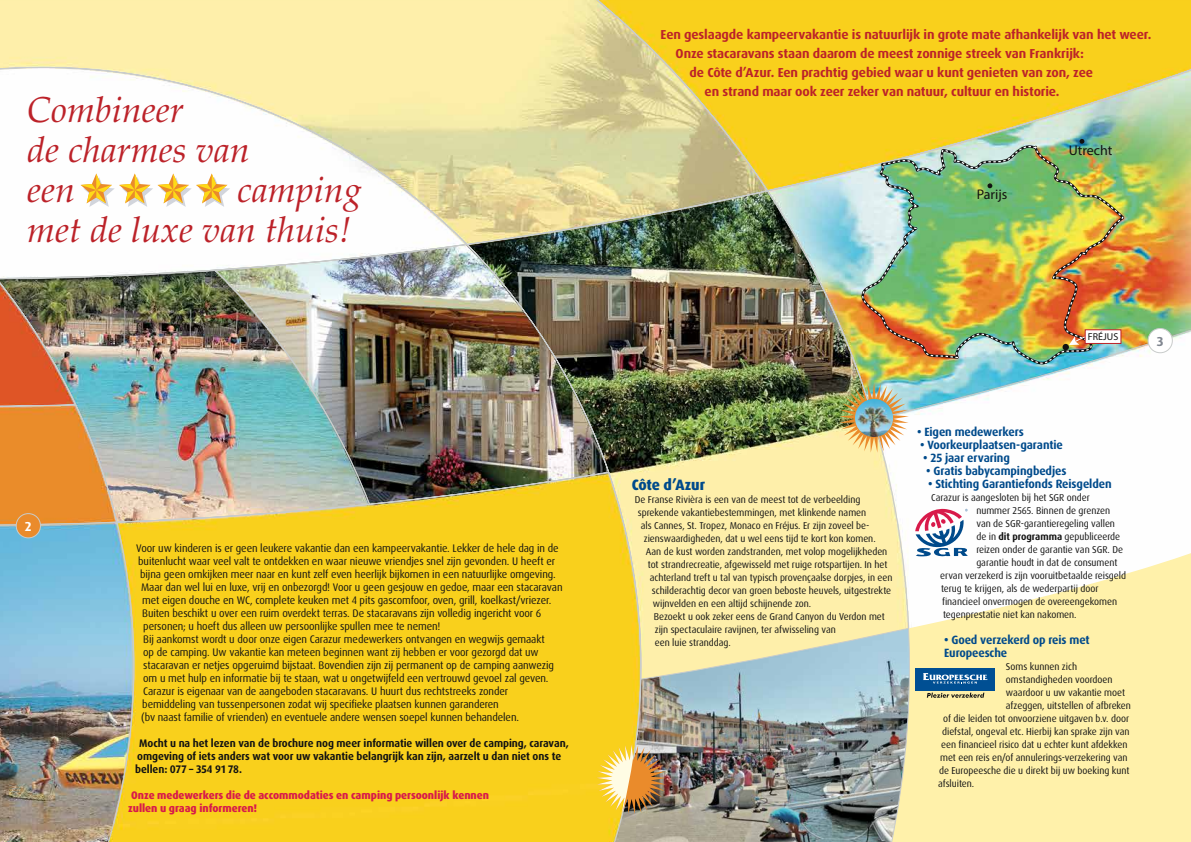
<style>
.page{position:relative;width:1191px;height:842px;background:#fff}
.page>*{position:absolute;margin:0;border:0;box-sizing:border-box;transform-origin:0 0}
.t1{font:italic 36px/40px "Palatino";color:#bc2229}
.t2{font:800 15.1px "Dax Pro";letter-spacing:-.015em;color:#004a8b;scale:.95 1}
.t3{font:14px "Myriad Pro";color:#121212}
.t4{font:700 13px "Dax Pro";letter-spacing:-.01em;color:#bc2229}
.t5{font:700 13px "Dax Pro";color:#fff}
.t6{font:700 13px "Dax Pro";color:#808690}
.t7{font:700 12px/13px "Dax Pro";letter-spacing:-.01em;color:#004a8b;scale:.95 1}
.t8{font:11px "Dax Pro";letter-spacing:-.01em;color:#121212;scale:.95 1}
.t9{font:700 11px/13px "Dax Pro";letter-spacing:-.005em;color:#121212;scale:.95 1}
.t10{font:800 11px/13px "Dax Pro";letter-spacing:-.005em;color:#d81a4a;scale:.95 1}
.t11{font:10px "Dax Pro";letter-spacing:-.005em;color:#121212;scale:.95 1}
.t12{font:10px "Myriad Pro";color:#121212}
.s1{font-weight:700}
</style>
<div class="page">
<svg style="left:115px;top:553px;width:1076px;height:289px;background:#e4d172"></svg>
<svg style="left:135px;top:523px;width:774px;height:157px;background:#f5d850"></svg>
<img style="left:0;top:0;width:1191px;height:523px">
<img style="left:0;top:521px;width:135px;height:304px">
<img style="left:214px;top:269px;width:156px;height:236px">
<svg style="left:0;top:822px;width:115px;height:20px;background:#ad987b"></svg>
<img style="left:855px;top:399px;width:38px;height:38px;border-radius:19px">
<img style="left:597px;top:745px;width:69px;height:69px">
<img style="left:860px;top:93px;width:266px;height:276px">
<img style="left:860px;top:120px;width:264px;height:249px">
<svg style="left:1062px;top:334px;width:33px;height:17px"></svg>
<div style="left:1084px;top:329px;width:37px;height:15px;background:#fff;border:1px solid #bc2229"></div>
<svg style="left:81px;top:174px;width:149px;height:33px"></svg>
<svg style="left:926px;top:693px;width:58px;height:5px"></svg>
<div style="left:915px;top:668px;width:79px;height:22px;background:#004f93"></div>
<svg style="left:923px;top:673px;width:64px;height:11px"></svg>
<svg style="left:915px;top:508px;width:52px;height:48px"></svg>
<div style="left:16px;top:514px;width:24px;height:24px;background:#ea8b2b;border-radius:12px"></div>
<div style="left:16px;top:513px;width:25px;height:25px;border:1px solid #c9cccb;border-radius:12px"></div>
<div style="left:1148px;top:328px;width:24px;height:25px;background:#fff;border-radius:12px"></div>
<div style="left:1147px;top:328px;width:25px;height:25px;border:1px solid #c9cccb;border-radius:12px"></div>
<h1 class="t1" style="left:27px;top:89px;width:224px">Combineer<br>de charmes van een</h1>
<h1 class="t1" style="left:27px;top:169px;width:336px;text-align:right">camping<br>met de luxe van thuis!</h1>
<h3 class="t5" style="left:25px;top:518px;width:8px">2</h3>
<p class="t8" style="left:136px;top:541px;width:446px">Voor uw kinderen is er geen leukere vakantie dan een kampeervakantie. Lekker de hele dag in de</p>
<p class="t8" style="left:138px;top:554px;width:440px">buitenlucht waar veel valt te ontdekken en waar nieuwe vriendjes snel zijn gevonden. U heeft er</p>
<p class="t8" style="left:140px;top:567px;width:439px">bijna geen omkijken meer naar en kunt zelf even heerlijk bijkomen in een natuurlijke omgeving.</p>
<p class="t8" style="left:141px;top:580px;width:445px">Maar dan wel lui en luxe, vrij en onbezorgd! Voor u geen gesjouw en gedoe, maar een stacaravan</p>
<p class="t8" style="left:142px;top:593px;width:432px">met eigen douche en WC, complete keuken met 4 pits gascomfoor, oven, grill, koelkast/vriezer.</p>
<p class="t8" style="left:142px;top:606px;width:422px">Buiten beschikt u over een ruim overdekt terras. De stacaravans zijn volledig ingericht voor 6</p>
<p class="t8" style="left:143px;top:619px;width:314px">personen; u hoeft dus alleen uw persoonlijke spullen mee te nemen!</p>
<p class="t8" style="left:143px;top:632px;width:424px">Bij aankomst wordt u door onze eigen Carazur medewerkers ontvangen en wegwijs gemaakt</p>
<p class="t8" style="left:143px;top:645px;width:418px">op de camping. Uw vakantie kan meteen beginnen want zij hebben er voor gezorgd dat uw</p>
<p class="t8" style="left:143px;top:658px;width:434px">stacaravan er netjes opgeruimd bijstaat. Bovendien zijn zij permanent op de camping aanwezig</p>
<p class="t8" style="left:143px;top:671px;width:428px">om u met hulp en informatie bij te staan, wat u ongetwijfeld een vertrouwd gevoel zal geven.</p>
<p class="t8" style="left:143px;top:684px;width:386px">Carazur is eigenaar van de aangeboden stacaravans. U huurt dus rechtstreeks zonder</p>
<p class="t8" style="left:142px;top:697px;width:377px">bemiddeling van tussenpersonen zodat wij specifieke plaatsen kunnen garanderen</p>
<p class="t8" style="left:141px;top:710px;width:399px">(bv naast familie of vrienden) en eventuele andere wensen soepel kunnen behandelen.</p>
<p class="t9" style="left:135px;top:736px;width:458px;text-indent:4px">Mocht u na het lezen van de brochure nog meer informatie willen over de camping, caravan, omgeving of iets anders wat voor uw vakantie belangrijk kan zijn, aarzelt u dan niet ons te bellen: 077 – 354 91 78.</p>
<p class="t10" style="left:128px;top:789px;width:381px">Onze medewerkers die de accommodaties en camping persoonlijk kennen zullen u graag informeren!</p>
<h3 class="t4" style="left:660px;top:26px;width:492px">Een geslaagde kampeervakantie is natuurlijk in grote mate afhankelijk van het weer.</h3>
<h3 class="t4" style="left:675px;top:45px;width:410px">Onze stacaravans staan daarom de meest zonnige streek van Frankrijk:</h3>
<h3 class="t4" style="left:689px;top:64px;width:405px">de Côte d’Azur. Een prachtig gebied waar u kunt genieten van zon, zee</h3>
<h3 class="t4" style="left:704px;top:83px;width:356px">en strand maar ook zeer zeker van natuur, cultuur en historie.</h3>
<h3 class="t3" style="left:976px;top:186px;width:32px">Parijs</h3>
<h3 class="t3" style="left:1068px;top:142px;width:45px">Utrecht</h3>
<p class="t12" style="left:1087px;top:330px;width:32px">FRÉJUS</p>
<h3 class="t6" style="left:1156px;top:333px;width:8px">3</h3>
<h2 class="t2" style="left:632px;top:474px;width:79px">Côte d’Azur</h2>
<p class="t11" style="left:635px;top:493px;width:239px">De Franse Rivièra is een van de meest tot de verbeelding</p>
<p class="t11" style="left:638px;top:506px;width:242px">sprekende vakantiebestemmingen, met klinkende namen</p>
<p class="t11" style="left:641px;top:519px;width:242px">als Cannes, St. Tropez, Monaco en Fréjus. Er zijn zoveel be-</p>
<p class="t11" style="left:644px;top:532px;width:246px">zienswaardigheden, dat u wel eens tijd te kort kon komen.</p>
<p class="t11" style="left:646px;top:545px;width:256px">Aan de kust worden zandstranden, met volop mogelijkheden</p>
<p class="t11" style="left:648px;top:558px;width:254px">tot strandrecreatie, afgewisseld met ruige rotspartijen. In het</p>
<p class="t11" style="left:650px;top:571px;width:257px">achterland treft u tal van typisch provençaalse dorpjes, in een</p>
<p class="t11" style="left:652px;top:584px;width:253px">schilderachtig decor van groen beboste heuvels, uitgestrekte</p>
<p class="t11" style="left:653px;top:597px;width:168px">wijnvelden en een altijd schijnende zon.</p>
<p class="t11" style="left:654px;top:610px;width:245px">Bezoekt u ook zeker eens de Grand Canyon du Verdon met</p>
<p class="t11" style="left:655px;top:623px;width:192px">zijn spectaculaire ravijnen, ter afwisseling van</p>
<p class="t11" style="left:655px;top:636px;width:81px">een luie stranddag.</p>
<p class="t7" style="left:917px;top:425px;width:114px">• Eigen medewerkers</p>
<p class="t7" style="left:920px;top:438px;width:152px">• Voorkeurplaatsen-garantie</p>
<p class="t7" style="left:923px;top:451px;width:93px">• 25 jaar ervaring</p>
<p class="t7" style="left:926px;top:464px;width:149px">• Gratis babycampingbedjes</p>
<p class="t7" style="left:928px;top:477px;width:195px">• Stichting Garantiefonds Reisgelden</p>
<p class="t11" style="left:931px;top:491px;width:168px">Carazur is aangesloten bij het SGR onder</p>
<p class="t11" style="left:976px;top:504px;width:142px">nummer 2565. Binnen de grenzen</p>
<p class="t11" style="left:976px;top:517px;width:147px">van de SGR-garantieregeling vallen</p>
<p class="t11" style="left:976px;top:530px;width:153px">de in <span class="s1">dit programma</span> gepubliceerde</p>
<p class="t11" style="left:976px;top:543px;width:156px">reizen onder de garantie van SGR. De</p>
<p class="t11" style="left:976px;top:556px;width:150px">garantie houdt in dat de consument</p>
<p class="t11" style="left:940px;top:569px;width:197px">ervan verzekerd is zijn vooruitbetaalde reisgeld</p>
<p class="t11" style="left:941px;top:582px;width:167px">terug te krijgen, als de wederpartij door</p>
<p class="t11" style="left:942px;top:595px;width:186px">financieel onvermogen de overeengekomen</p>
<p class="t11" style="left:943px;top:608px;width:142px">tegenprestatie niet kan nakomen.</p>
<p class="t7" style="left:944px;top:633px;width:155px">• Goed verzekerd op reis met<br>Europeesche</p>
<p class="t11" style="left:1006px;top:660px;width:76px">Soms kunnen zich</p>
<p class="t11" style="left:1006px;top:673px;width:114px">omstandigheden voordoen</p>
<p class="t11" style="left:1006px;top:686px;width:127px">waardoor u uw vakantie moet</p>
<p class="t11" style="left:1006px;top:699px;width:133px">afzeggen, uitstellen of afbreken</p>
<p class="t11" style="left:943px;top:712px;width:197px">of die leiden tot onvoorziene uitgaven b.v. door</p>
<p class="t11" style="left:942px;top:725px;width:199px">diefstal, ongeval etc. Hierbij kan sprake zijn van</p>
<p class="t11" style="left:941px;top:738px;width:198px">een financieel risico dat u echter kunt afdekken</p>
<p class="t11" style="left:940px;top:751px;width:199px">met een reis en/of annulerings-verzekering van</p>
<p class="t11" style="left:939px;top:764px;width:202px">de Europeesche die u direkt bij uw boeking kunt</p>
<p class="t11" style="left:938px;top:777px;width:39px">afsluiten.</p>
</div>
